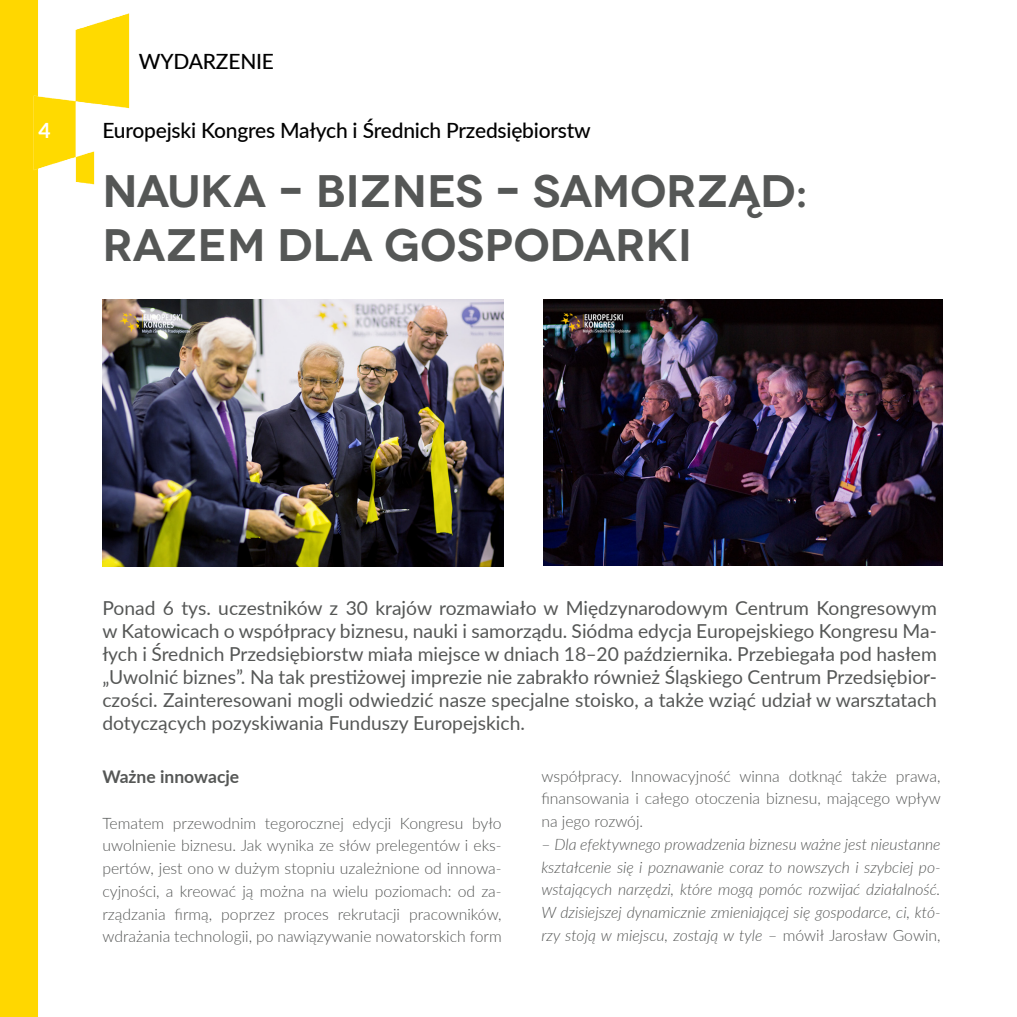
<style>
.page{position:relative;width:1017px;height:1017px;background:#fff}
.page>*{position:absolute;margin:0;border:0;box-sizing:border-box;transform-origin:0 0}
.t1{font:600 45.5px/54.6px "Novecentowide";color:#555756}
.t2{font:500 21px "Lato";letter-spacing:-.01em;color:#000}
.t3{font:700 21px "Lato";color:#fff}
.t4{font:19.25px/23.1px "Lato";color:#555756;text-align:justify}
.t5{font:700 17.5px "Lato";color:#555756}
.t6{font:300 15.75px/22.8px "Lato";color:#555756;text-align:justify}
.t7{font:italic 300 15.75px/22.8px "Lato";color:#555756;text-align:justify}
.s1{font-style:normal}
</style>
<div class="page">
<div style="left:0;top:0;width:38px;height:1017px;background:#ffd700"></div>
<img style="left:14px;top:0;width:116px;height:225px">
<img style="left:102px;top:299px;width:401px;height:267px">
<img style="left:543px;top:299px;width:399px;height:266px">
<p class="t3" style="left:39px;top:115px;width:14px">4</p>
<p class="t2" style="left:139px;top:46px;width:137px">WYDARZENIE</p>
<p class="t2" style="left:102px;top:115px;width:490px">Europejski Kongres Małych i Średnich Przedsiębiorstw</p>
<h1 class="t1" style="left:102px;top:164px;width:707px">NAUKA – BIZNES – SAMORZĄD:<br>RAZEM DLA GOSPODARKI</h1>
<p class="t4" style="left:102px;top:595px;width:836px">Ponad 6 tys. uczestników z 30 krajów rozmawiało w Międzynarodowym Centrum Kongresowym w Katowicach o współpracy biznesu, nauki i samorządu. Siódma edycja Europejskiego Kongresu Ma&shy;łych i Średnich Przedsiębiorstw miała miejsce w dniach 18‒20 października. Przebiegała pod hasłem „Uwolnić biznes”. Na tak prestiżowej imprezie nie zabrakło również Śląskiego Centrum Przedsiębior&shy;czości. Zainteresowani mogli odwiedzić nasze specjalne stoisko, a także wziąć udział w warsztatach dotyczących pozyskiwania Funduszy Europejskich.</p>
<p class="t5" style="left:102px;top:764px;width:138px">Ważne innowacje</p>
<p class="t6" style="left:102px;top:811px;width:401px">Tematem przewodnim tegorocznej edycji Kongresu było uwolnienie biznesu. Jak wynika ze słów prelegentów i eks&shy;pertów, jest ono w dużym stopniu uzależnione od innowa&shy;cyjności, a kreować ją można na wielu poziomach: od za&shy;rządzania firmą, poprzez proces rekrutacji pracowników, wdrażania technologii, po nawiązywanie nowatorskich form</p>
<p class="t6" style="left:541px;top:764px;width:401px">współpracy. Innowacyjność winna dotknąć także prawa, finansowania i całego otoczenia biznesu, mającego wpływ na jego rozwój.</p>
<p class="t7" style="left:541px;top:832px;width:401px"><span class="s1">–</span> Dla efektywnego prowadzenia biznesu ważne jest nieustanne kształcenie się i poznawanie coraz to nowszych i szybciej po&shy;wstających narzędzi, które mogą pomóc rozwijać działalność.<br>W dzisiejszej dynamicznie zmieniającej się gospodarce, ci, któ&shy;rzy stoją w miejscu, zostają w tyle <span class="s1">– mówił Jarosław Gowin,</span></p>
</div>
